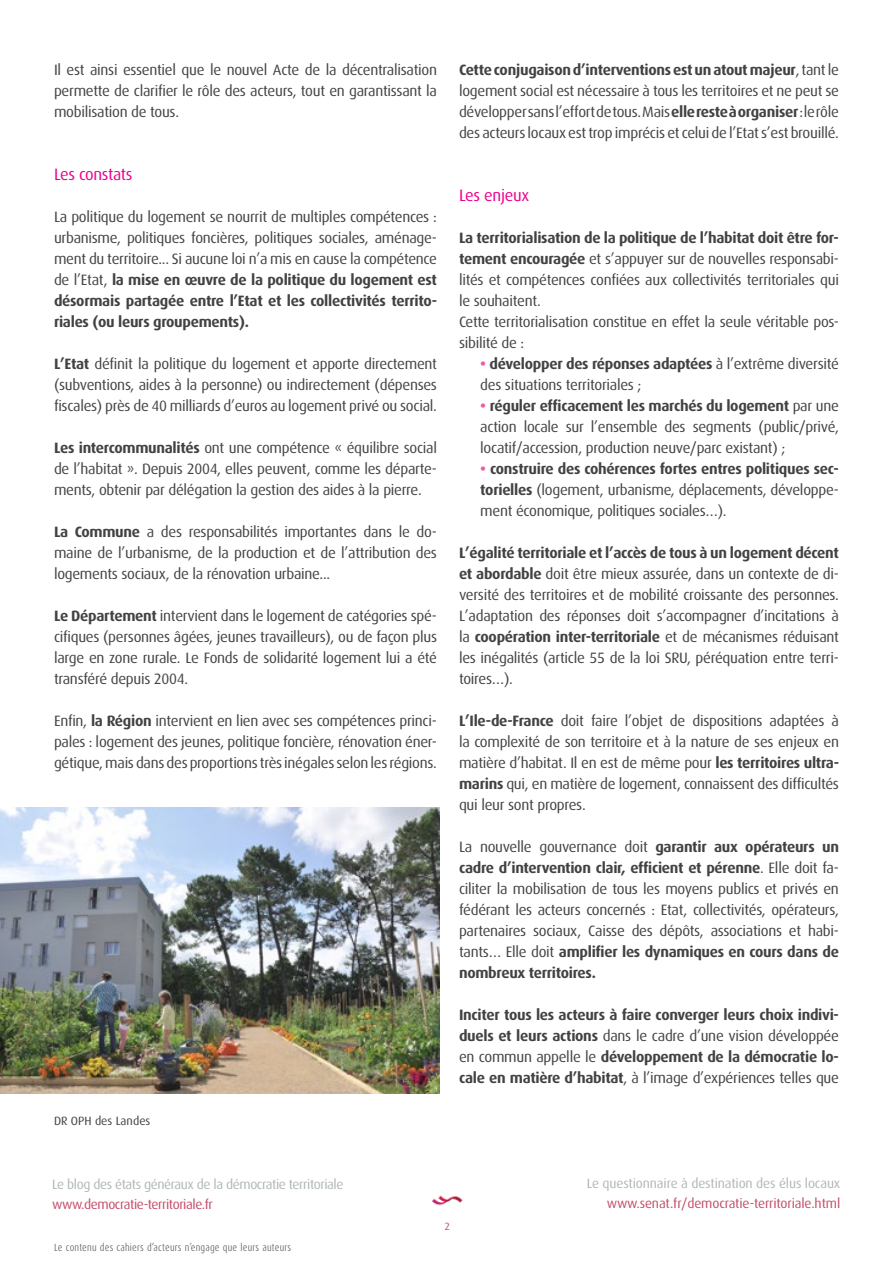
<style>
.page{position:relative;width:893px;height:1263px;background:#fff}
.page>*{position:absolute;margin:0;border:0;box-sizing:border-box;transform-origin:0 0}
.t1{font:16.5px "Dax OT";letter-spacing:-.02em;color:#ec008c}
.t2{font:15px/21px "Dax OT";letter-spacing:-.02em;color:#424242;text-align:justify}
.t3{font:700 15px/21px "Dax OT";letter-spacing:-.02em;color:#424242;text-align:justify}
.t4{font:13.5px "Dax OT";letter-spacing:-.015em;color:#c44c68}
.t5{font:13.5px "Dax OT";letter-spacing:-.03em;color:#b0b7b7}
.t6{font:13.5px "Dax OT";letter-spacing:-.01em;color:#b0b7b7}
.t7{font:12px "Dax OT";color:#424242}
.t8{font:300 10.5px "Dax Condensed";letter-spacing:.02em;color:#58595b}
.t9{font:10.5px "Dax OT";color:#c44c68}
.s1{font-weight:700}
.s2{font-weight:700;color:#ef5ba1}
.s3{font-weight:400}
</style>
<div class="page">
<img style="left:432px;top:1195px;width:31px;height:11px">
<img style="left:0;top:807px;width:439px;height:287px">
<p class="t2" style="left:54px;top:59px;width:385px">Il est ainsi essentiel que le nouvel Acte de la décentralisation permette de clarifier le rôle des acteurs, tout en garantissant la mobilisation de tous.</p>
<p class="t1" style="left:54px;top:165px;width:80px">Les constats</p>
<p class="t2" style="left:54px;top:206px;width:385px">La politique du logement se nourrit de multiples compétences : urbanisme, politiques foncières, politiques sociales, aménage&shy;ment du territoire... Si aucune loi n’a mis en cause la compétence de l’Etat, <span class="s1">la mise en œuvre de la politique du logement est désormais partagée entre l’Etat et les collectivités territo&shy;riales (ou leurs groupements).</span></p>
<p class="t2" style="left:54px;top:353px;width:384px"><span class="s1">L’Etat</span> définit la politique du logement et apporte directement (subventions, aides à la personne) ou indirectement (dépenses fiscales) près de 40 milliards d’euros au logement privé ou social.</p>
<p class="t2" style="left:54px;top:437px;width:385px"><span class="s1">Les intercommunalités</span> ont une compétence « équilibre social de l’habitat ». Depuis 2004, elles peuvent, comme les départe&shy;ments, obtenir par délégation la gestion des aides à la pierre.</p>
<p class="t2" style="left:54px;top:521px;width:384px"><span class="s1">La Commune</span> a des responsabilités importantes dans le do&shy;maine de l’urbanisme, de la production et de l’attribution des logements sociaux, de la rénovation urbaine...</p>
<p class="t2" style="left:54px;top:605px;width:385px"><span class="s1">Le Département</span> intervient dans le logement de catégories spé&shy;cifiques (personnes âgées, jeunes travailleurs), ou de façon plus large en zone rurale. Le Fonds de solidarité logement lui a été transféré depuis 2004.</p>
<p class="t2" style="left:54px;top:710px;width:384px">Enfin, <span class="s1">la Région</span> intervient en lien avec ses compétences princi&shy;pales : logement des jeunes, politique foncière, rénovation éner&shy;gétique, mais dans des proportions très inégales selon les régions.</p>
<p class="t7" style="left:54px;top:1114px;width:98px">DR OPH des Landes</p>
<p class="t2" style="left:459px;top:59px;width:381px"><span class="s1">Cette conjugaison d’interventions est un atout majeur</span>, tant le logement social est nécessaire à tous les territoires et ne peut se développer sans l’effort de tous. Mais <span class="s1">elle reste à organiser</span> : le rôle des acteurs locaux est trop imprécis et celui de l’Etat s’est brouillé.</p>
<p class="t1" style="left:459px;top:186px;width:72px">Les enjeux</p>
<p class="t2" style="left:459px;top:227px;width:381px;text-align:left"><span class="s1">La territorialisation de la politique de l’habitat doit être for&shy;tement encouragée</span> et s’appuyer sur de nouvelles responsabi&shy;lités et compétences confiées aux collectivités territoriales qui le souhaitent.<br>Cette territorialisation constitue en effet la seule véritable pos&shy;sibilité de :</p>
<p class="t2" style="left:480px;top:353px;width:360px"><span class="s2">•</span> <span class="s1">développer des réponses adaptées</span> à l’extrême diversité des situations territoriales ;</p>
<p class="t2" style="left:480px;top:395px;width:360px"><span class="s2">•</span> <span class="s1">réguler efficacement les marchés du logement</span> par une action locale sur l’ensemble des segments (public/privé, locatif/accession, production neuve/parc existant) ;</p>
<p class="t2" style="left:480px;top:458px;width:360px"><span class="s2">•</span> <span class="s1">construire des cohérences fortes entres politiques sec&shy;torielles</span> (logement, urbanisme, déplacements, développe&shy;ment économique, politiques sociales…).</p>
<p class="t2" style="left:459px;top:542px;width:381px"><span class="s1">L’égalité territoriale et l’accès de tous à un logement décent et abordable</span> doit être mieux assurée, dans un contexte de di&shy;versité des territoires et de mobilité croissante des personnes.<br>L’adaptation des réponses doit s’accompagner d’incitations à la <span class="s1">coopération inter-territoriale</span> et de mécanismes réduisant les inégalités (article 55 de la loi SRU, péréquation entre terri&shy;toires…).</p>
<p class="t2" style="left:459px;top:710px;width:381px"><span class="s1">L’Ile-de-France</span> doit faire l’objet de dispositions adaptées à la complexité de son territoire et à la nature de ses enjeux en matière d’habitat. Il en est de même pour <span class="s1">les territoires ultra&shy;marins</span> qui, en matière de logement, connaissent des difficultés qui leur sont propres.</p>
<p class="t2" style="left:459px;top:836px;width:381px">La nouvelle gouvernance doit <span class="s1">garantir aux opérateurs un cadre d’intervention clair, efficient et pérenne</span>. Elle doit fa&shy;ciliter la mobilisation de tous les moyens publics et privés en fédérant les acteurs concernés : Etat, collectivités, opérateurs, partenaires sociaux, Caisse des dépôts, associations et habi&shy;tants… Elle doit <span class="s1">amplifier les dynamiques en cours dans de nombreux territoires.</span></p>
<p class="t3" style="left:459px;top:1004px;width:381px">Inciter tous les acteurs à faire converger leurs choix indivi&shy;duels et leurs actions <span class="s3">dans le cadre d’une vision développée en commun appelle le</span> développement de la démocratie lo&shy;cale en matière d’habitat<span class="s3">, à l’image d’expériences telles que</span></p>
<p class="t5" style="left:52px;top:1177px;width:293px">Le blog des états généraux de la démocratie territoriale</p>
<p class="t4" style="left:52px;top:1197px;width:162px">www.democratie-territoriale.fr</p>
<p class="t8" style="left:54px;top:1242px;width:239px">Le contenu des cahiers d’acteurs n’engage que leurs auteurs</p>
<p class="t9" style="left:444px;top:1221px;width:7px">2</p>
<p class="t6" style="left:587px;top:1176px;width:255px">Le questionnaire à destination des élus locaux</p>
<p class="t4" style="left:607px;top:1196px;width:235px">www.senat.fr/democratie-territoriale.html</p>
</div>
